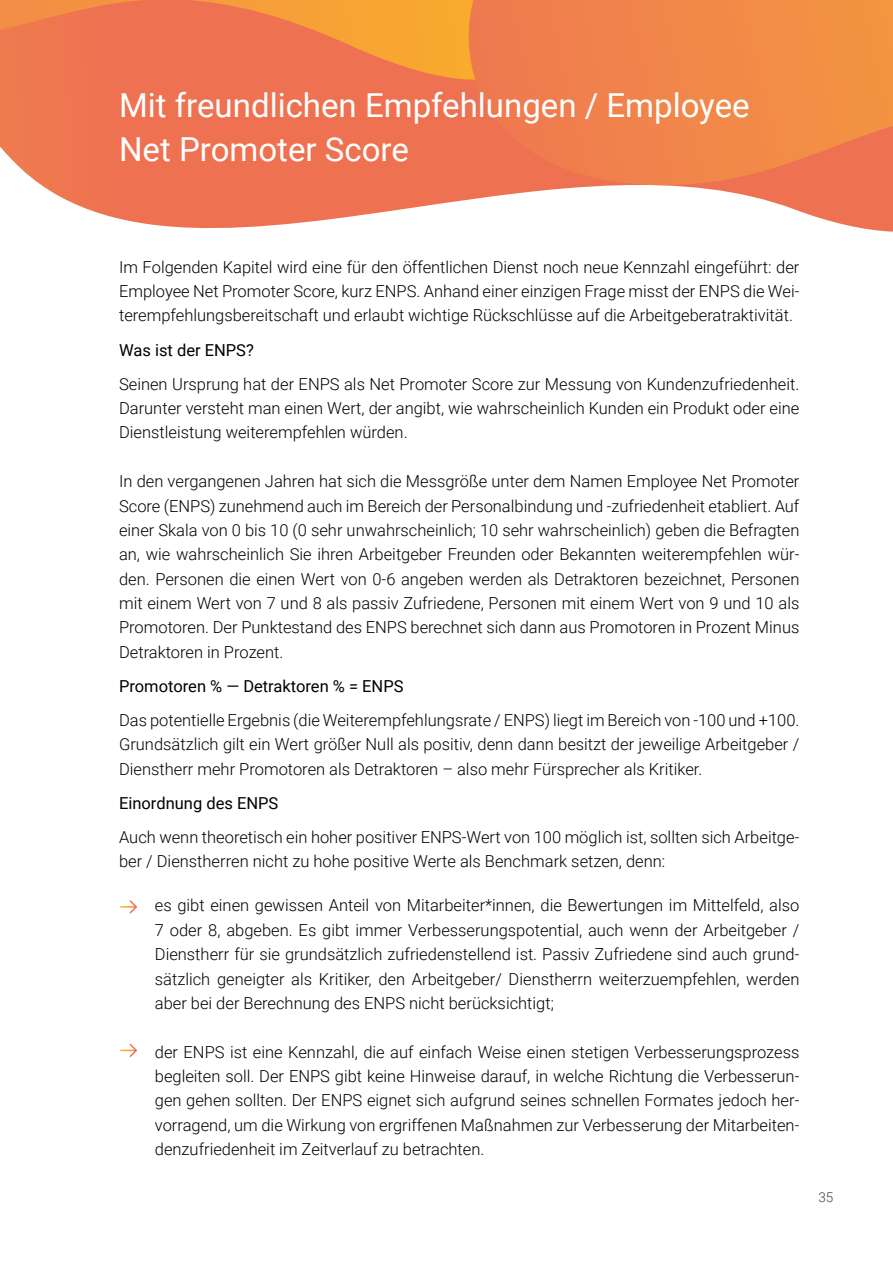
<style>
.page{position:relative;width:893px;height:1263px;background:#fff}
.page>*{position:absolute;margin:0;border:0;box-sizing:border-box;transform-origin:0 0}
.t1{font:33px/44px "Roboto";color:#fff}
.t2{font:300 16.5px/24.3px "Roboto";color:#000;text-align:justify}
.t3{font:16.5px "Roboto";color:#000}
.t4{font:300 13.5px "Roboto";color:#424241}
</style>
<div class="page">
<svg style="left:0;top:119px;width:893px;height:113px"></svg>
<svg style="left:0;top:0;width:463px;height:119px;background:#ef7c4a"></svg>
<svg style="left:463px;top:0;width:430px;height:192px;background:#f0844c"></svg>
<svg style="left:121px;top:900px;width:16px;height:14px"></svg>
<svg style="left:121px;top:1043px;width:16px;height:14px"></svg>
<h1 class="t1" style="left:119px;top:82px;width:632px">Mit freundlichen Empfehlungen / Employee<br>Net Promoter Score</h1>
<p class="t2" style="left:119px;top:254px;width:682px">Im Folgenden Kapitel wird eine für den öffentlichen Dienst noch neue Kennzahl eingeführt: der Employee Net Promoter Score, kurz ENPS. Anhand einer einzigen Frage misst der ENPS die Wei&shy;terempfehlungsbereitschaft und erlaubt wichtige Rückschlüsse auf die Arbeitgeberatraktivität.</p>
<p class="t3" style="left:119px;top:338px;width:136px">Was ist der ENPS?</p>
<p class="t2" style="left:119px;top:371px;width:682px">Seinen Ursprung hat der ENPS als Net Promoter Score zur Messung von Kundenzufriedenheit.<br>Darunter versteht man einen Wert, der angibt, wie wahrscheinlich Kunden ein Produkt oder eine Dienstleistung weiterempfehlen würden.</p>
<p class="t2" style="left:119px;top:469px;width:682px">In den vergangenen Jahren hat sich die Messgröße unter dem Namen Employee Net Promoter Score (ENPS) zunehmend auch im Bereich der Personalbindung und -zufriedenheit etabliert. Auf einer Skala von 0 bis 10 (0 sehr unwahrscheinlich; 10 sehr wahrscheinlich) geben die Befragten an, wie wahrscheinlich Sie ihren Arbeitgeber Freunden oder Bekannten weiterempfehlen wür&shy;den. Personen die einen Wert von 0-6 angeben werden als Detraktoren bezeichnet, Personen mit einem Wert von 7 und 8 als passiv Zufriedene, Personen mit einem Wert von 9 und 10 als Promotoren. Der Punktestand des ENPS berechnet sich dann aus Promotoren in Prozent Minus Detraktoren in Prozent.</p>
<p class="t3" style="left:119px;top:674px;width:286px">Promotoren % — Detraktoren % = ENPS</p>
<p class="t2" style="left:119px;top:707px;width:682px">Das potentielle Ergebnis (die Weiterempfehlungsrate / ENPS) liegt im Bereich von -100 und +100.<br>Grundsätzlich gilt ein Wert größer Null als positiv, denn dann besitzt der jeweilige Arbeitgeber / Dienstherr mehr Promotoren als Detraktoren – also mehr Fürsprecher als Kritiker.</p>
<p class="t3" style="left:119px;top:791px;width:161px">Einordnung des ENPS</p>
<p class="t2" style="left:119px;top:824px;width:682px">Auch wenn theoretisch ein hoher positiver ENPS-Wert von 100 möglich ist, sollten sich Arbeitge&shy;ber / Dienstherren nicht zu hohe positive Werte als Benchmark setzen, denn:</p>
<p class="t2" style="left:155px;top:893px;width:646px">es gibt einen gewissen Anteil von Mitarbeiter*innen, die Bewertungen im Mittelfeld, also 7 oder 8, abgeben. Es gibt immer Verbesserungspotential, auch wenn der Arbeitgeber / Dienstherr für sie grundsätzlich zufriedenstellend ist. Passiv Zufriedene sind auch grund&shy;sätzlich geneigter als Kritiker, den Arbeitgeber/ Dienstherrn weiterzuempfehlen, werden aber bei der Berechnung des ENPS nicht berücksichtigt;</p>
<p class="t2" style="left:155px;top:1039px;width:646px">der ENPS ist eine Kennzahl, die auf einfach Weise einen stetigen Verbesserungsprozess begleiten soll. Der ENPS gibt keine Hinweise darauf, in welche Richtung die Verbesserun&shy;gen gehen sollten. Der ENPS eignet sich aufgrund seines schnellen Formates jedoch her&shy;vorragend, um die Wirkung von ergriffenen Maßnahmen zur Verbesserung der Mitarbeiten&shy;denzufriedenheit im Zeitverlauf zu betrachten.</p>
<p class="t4" style="left:818px;top:1187px;width:16px">35</p>
</div>
